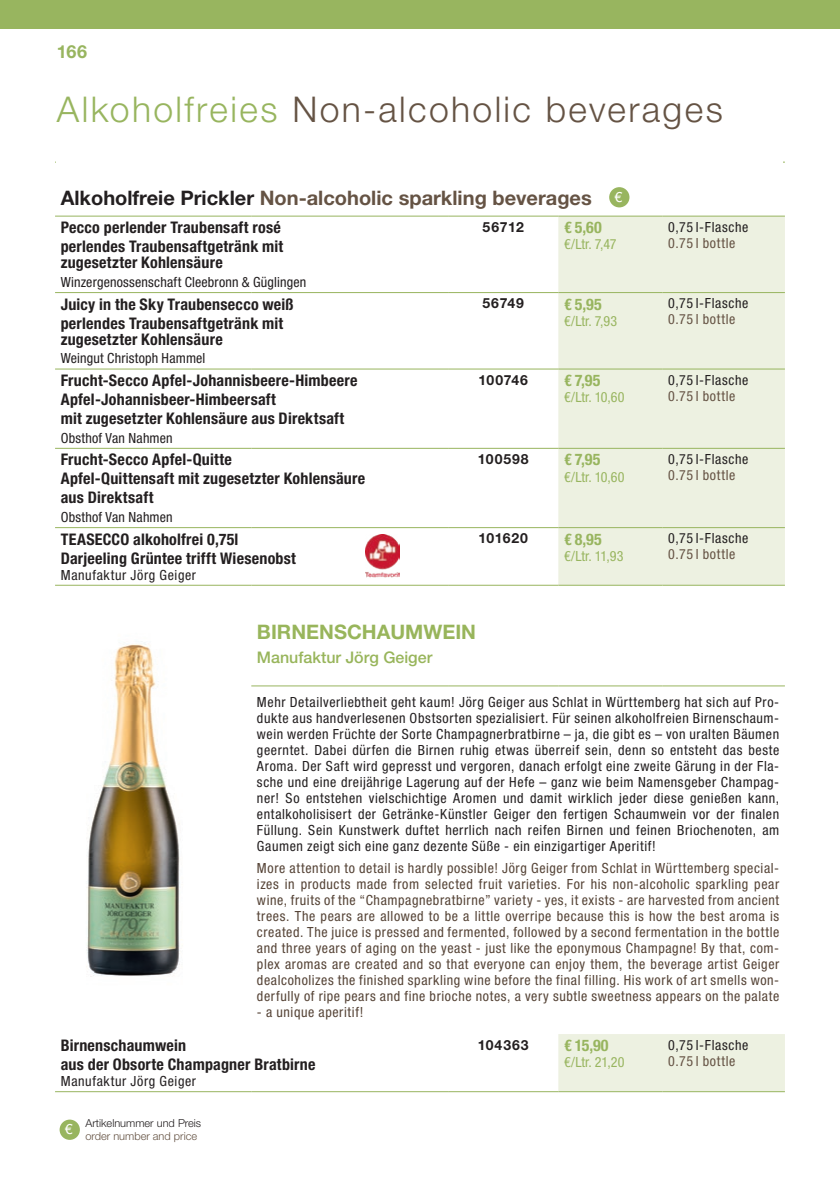
<style>
.page{position:relative;width:840px;height:1191px;background:#fff}
.page>*{position:absolute;margin:0;border:0;box-sizing:border-box;transform-origin:0 0}
.t1{font:300 35.6px "Helvetica Neue LT Pro";letter-spacing:.065em;color:#655344}
.Art{font:700 20px "Helvetica Neue LT Pro";color:#655344}
.t2{font:700 20px "Helvetica Neue LT Pro";color:#98b55b}
.t3{font:700 18px "Helvetica Neue LT Pro";color:#98b55f}
.Name{font:700 condensed 16px/16px "Helvetica Neue LT Pro";letter-spacing:.015em;color:#231f20}
.Preise{font:700 condensed 16px "Helvetica Neue LT Pro";letter-spacing:.01em;color:#98b55f}
.t4{font:500 16px "Helvetica Neue LT Pro";color:#98b55b}
.Text{font:condensed 14px/16px "Helvetica Neue LT Pro";letter-spacing:.04em;color:#231f20}
.Text-2{font:condensed 14px/16px "Helvetica Neue LT Pro";letter-spacing:.045em;color:#564437;text-align:justify}
.Name-2{font:condensed 14px "Helvetica Neue LT Pro";letter-spacing:.015em;color:#231f20}
.Preise-2{font:condensed 14px "Helvetica Neue LT Pro";color:#98b55f}
.Name-3{font:condensed 14px "Helvetica Neue LT Pro";letter-spacing:.045em;color:#231f20}
.Preise-3{font:700 14px "Helvetica Neue LT Pro";letter-spacing:.06em;color:#231f20}
.t5{font:14px "Helvetica Neue LT Pro";color:#fff}
.t6{font:300 11px "Helvetica Neue LT Pro";color:#231f20}
.t7{font:300 11px "Helvetica Neue LT Pro";color:#655344}
.s1{color:#98b55f}
.s2{color:#231f20}
.s3{color:#655344}
</style>
<div class="page">
<div style="left:0;top:0;width:839px;height:28px;background:#98b55f"></div>
<svg style="left:55px;top:187px;width:729px;height:500px"></svg>
<svg style="left:558px;top:217px;width:226px;height:874px"></svg>
<hr style="left:55px;top:216px;width:196px;height:1px;background:#98b55f">
<hr style="left:251px;top:216px;width:197px;height:1px;background:#98b55f">
<hr style="left:55px;top:368px;width:196px;height:1px;background:#98b55f">
<hr style="left:251px;top:368px;width:197px;height:1px;background:#98b55f">
<hr style="left:55px;top:448px;width:196px;height:1px;background:#98b55f">
<hr style="left:251px;top:448px;width:197px;height:1px;background:#98b55f">
<hr style="left:55px;top:527px;width:196px;height:1px;background:#98b55f">
<hr style="left:251px;top:527px;width:197px;height:1px;background:#98b55f">
<hr style="left:55px;top:585px;width:196px;height:1px;background:#98b55f">
<hr style="left:251px;top:585px;width:197px;height:1px;background:#98b55f">
<hr style="left:448px;top:585px;width:110px;height:1px;background:#98b55f">
<hr style="left:558px;top:585px;width:104px;height:1px;background:#98b55f">
<hr style="left:662px;top:585px;width:122px;height:1px;background:#98b55f">
<hr style="left:55px;top:162px;width:196px;height:1px;background:#98b55f">
<hr style="left:662px;top:162px;width:122px;height:1px;background:#98b55f">
<hr style="left:55px;top:1091px;width:196px;height:1px;background:#98b55f">
<hr style="left:251px;top:1091px;width:197px;height:1px;background:#98b55f">
<hr style="left:448px;top:1091px;width:110px;height:1px;background:#98b55f">
<hr style="left:558px;top:1091px;width:104px;height:1px;background:#98b55f">
<hr style="left:662px;top:1091px;width:122px;height:1px;background:#98b55f">
<hr style="left:251px;top:685px;width:197px;height:1px;background:#98b55f">
<hr style="left:448px;top:685px;width:110px;height:1px;background:#98b55f">
<hr style="left:558px;top:685px;width:104px;height:1px;background:#98b55f">
<hr style="left:662px;top:685px;width:122px;height:1px;background:#98b55f">
<hr style="left:448px;top:216px;width:110px;height:1px;background:#98b55f">
<hr style="left:448px;top:368px;width:110px;height:1px;background:#98b55f">
<hr style="left:448px;top:448px;width:110px;height:1px;background:#98b55f">
<hr style="left:448px;top:527px;width:110px;height:1px;background:#98b55f">
<hr style="left:558px;top:216px;width:104px;height:1px;background:#98b55f">
<hr style="left:558px;top:368px;width:104px;height:1px;background:#98b55f">
<hr style="left:558px;top:448px;width:104px;height:1px;background:#98b55f">
<hr style="left:558px;top:527px;width:104px;height:1px;background:#98b55f">
<hr style="left:662px;top:216px;width:122px;height:1px;background:#98b55f">
<hr style="left:662px;top:368px;width:122px;height:1px;background:#98b55f">
<hr style="left:662px;top:448px;width:122px;height:1px;background:#98b55f">
<hr style="left:662px;top:527px;width:122px;height:1px;background:#98b55f">
<hr style="left:55px;top:292px;width:196px;height:1px;background:#98b55f">
<hr style="left:251px;top:292px;width:197px;height:1px;background:#98b55f">
<hr style="left:448px;top:292px;width:110px;height:1px;background:#98b55f">
<hr style="left:558px;top:292px;width:104px;height:1px;background:#98b55f">
<hr style="left:662px;top:292px;width:122px;height:1px;background:#98b55f">
<img style="left:57px;top:619px;width:153px;height:358px">
<img style="left:365px;top:535px;width:34px;height:43px">
<div style="left:60px;top:1119px;width:20px;height:20px;background:#98b55f;border-radius:50%"></div>
<div style="left:609px;top:187px;width:20px;height:20px;background:#98b55f;border-radius:50%"></div>
<div style="left:57px;top:136px;width:725px;height:28px;background:#fff"></div>
<p class="t3" style="left:57px;top:41px;width:32px">166</p>
<h1 class="t1" style="left:57px;top:87px;width:667px"><span class="s1">Alkoholfreies</span> Non-alcoholic beverages</h1>
<p class="Art" style="left:61px;top:185px;width:532px"><span class="s2">Alkoholfreie Prickler</span> Non-alcoholic sparkling beverages</p>
<p class="Name" style="left:61px;top:219px;width:221px">Pecco perlender Traubensaft rosé</p>
<p class="Name" style="left:61px;top:238px;width:224px">perlendes Traubensaftgetränk mit zugesetzter Kohlensäure</p>
<p class="Name-2" style="left:61px;top:274px;width:247px">Winzergenossenschaft Cleebronn &amp; Güglingen</p>
<p class="t5" style="left:614px;top:189px;width:9px">€</p>
<p class="Preise-3" style="left:482px;top:218px;width:43px">56712</p>
<p class="Preise" style="left:563px;top:218px;width:39px">€ 5,60</p>
<p class="Preise-2" style="left:563px;top:236px;width:54px">€/Ltr. 7,47</p>
<p class="Text" style="left:667px;top:219px;width:82px">0,75 l-Flasche<br><span class="s3">0.75 l bottle</span></p>
<p class="Name" style="left:61px;top:296px;width:234px">Juicy in the Sky Traubensecco weiß</p>
<p class="Name" style="left:61px;top:315px;width:224px">perlendes Traubensaftgetränk mit zugesetzter Kohlensäure</p>
<p class="Name-2" style="left:61px;top:350px;width:146px">Weingut Christoph Hammel</p>
<p class="Preise-3" style="left:482px;top:294px;width:43px">56749</p>
<p class="Preise" style="left:563px;top:294px;width:39px">€ 5,95</p>
<p class="Preise-2" style="left:563px;top:313px;width:55px">€/Ltr. 7,93</p>
<p class="Text" style="left:667px;top:295px;width:82px">0,75 l-Flasche<br><span class="s3">0.75 l bottle</span></p>
<p class="Name" style="left:61px;top:372px;width:298px">Frucht-Secco Apfel-Johannisbeere-Himbeere</p>
<p class="Name" style="left:61px;top:391px;width:217px">Apfel-Johannisbeer-Himbeersaft</p>
<p class="Name" style="left:61px;top:410px;width:285px">mit zugesetzter Kohlensäure aus Direktsaft</p>
<p class="Name-2" style="left:61px;top:429px;width:113px">Obsthof Van Nahmen</p>
<p class="Preise-3" style="left:478px;top:371px;width:51px">100746</p>
<p class="Preise" style="left:563px;top:371px;width:38px">€ 7,95</p>
<p class="Preise-2" style="left:563px;top:389px;width:62px">€/Ltr. 10,60</p>
<p class="Text" style="left:667px;top:372px;width:82px">0,75 l-Flasche<br><span class="s3">0.75 l bottle</span></p>
<p class="Name" style="left:61px;top:451px;width:173px">Frucht-Secco Apfel-Quitte</p>
<p class="Name" style="left:61px;top:470px;width:306px">Apfel-Quittensaft mit zugesetzter Kohlensäure</p>
<p class="Name" style="left:61px;top:489px;width:94px">aus Direktsaft</p>
<p class="Name-2" style="left:61px;top:509px;width:113px">Obsthof Van Nahmen</p>
<p class="Preise-3" style="left:477px;top:450px;width:52px">100598</p>
<p class="Preise" style="left:563px;top:450px;width:38px">€ 7,95</p>
<p class="Preise-2" style="left:563px;top:468px;width:62px">€/Ltr. 10,60</p>
<p class="Text" style="left:667px;top:451px;width:82px">0,75 l-Flasche<br><span class="s3">0.75 l bottle</span></p>
<p class="Name" style="left:61px;top:531px;width:179px">TEASECCO alkoholfrei 0,75l</p>
<p class="Name" style="left:61px;top:549px;width:237px">Darjeeling Grüntee trifft Wiesenobst</p>
<p class="Name-3" style="left:61px;top:566px;width:137px">Manufaktur Jörg Geiger</p>
<p class="Preise-3" style="left:478px;top:529px;width:51px">101620</p>
<p class="Preise" style="left:563px;top:529px;width:39px">€ 8,95</p>
<p class="Preise-2" style="left:563px;top:548px;width:61px">€/Ltr. 11,93</p>
<p class="Text" style="left:667px;top:530px;width:82px">0,75 l-Flasche<br><span class="s3">0.75 l bottle</span></p>
<p class="t2" style="left:257px;top:619px;width:220px">BIRNENSCHAUMWEIN</p>
<p class="t4" style="left:257px;top:648px;width:177px">Manufaktur Jörg Geiger</p>
<p class="Text" style="left:257px;top:694px;width:523px;text-align:justify">Mehr Detailverliebtheit geht kaum! Jörg Geiger aus Schlat in Württemberg hat sich auf Pro&shy;dukte aus handverlesenen Obstsorten spezialisiert. Für seinen alkoholfreien Birnenschaum&shy;wein werden Früchte der Sorte Champagnerbratbirne – ja, die gibt es – von uralten Bäumen geerntet. Dabei dürfen die Birnen ruhig etwas überreif sein, denn so entsteht das beste Aroma. Der Saft wird gepresst und vergoren, danach erfolgt eine zweite Gärung in der Fla&shy;sche und eine dreijährige Lagerung auf der Hefe – ganz wie beim Namensgeber Champag&shy;ner! So entstehen vielschichtige Aromen und damit wirklich jeder diese genießen kann, entalkoholisisert der Getränke-Künstler Geiger den fertigen Schaumwein vor der finalen Füllung. Sein Kunstwerk duftet herrlich nach reifen Birnen und feinen Briochenoten, am Gaumen zeigt sich eine ganz dezente Süße - ein einzigartiger Aperitif!</p>
<p class="Text-2" style="left:257px;top:860px;width:523px">More attention to detail is hardly possible! Jörg Geiger from Schlat in Württemberg special&shy;izes in products made from selected fruit varieties. For his non-alcoholic sparkling pear wine, fruits of the “Champagnebratbirne” variety - yes, it exists - are harvested from ancient trees. The pears are allowed to be a little overripe because this is how the best aroma is created. The juice is pressed and fermented, followed by a second fermentation in the bottle and three years of aging on the yeast - just like the eponymous Champagne! By that, com&shy;plex aromas are created and so that everyone can enjoy them, the beverage artist Geiger dealcoholizes the finished sparkling wine before the final filling. His work of art smells won&shy;derfully of ripe pears and fine brioche notes, a very subtle sweetness appears on the palate</p>
<p class="Text-2" style="left:257px;top:1004px;width:108px">- a unique aperitif!</p>
<p class="Name" style="left:61px;top:1037px;width:127px">Birnenschaumwein</p>
<p class="Name" style="left:61px;top:1056px;width:256px">aus der Obsorte Champagner Bratbirne</p>
<p class="Name-3" style="left:61px;top:1073px;width:137px">Manufaktur Jörg Geiger</p>
<p class="t5" style="left:65px;top:1121px;width:9px">€</p>
<p class="t6" style="left:85px;top:1116px;width:117px">Artikelnummer und Preis</p>
<p class="t7" style="left:85px;top:1129px;width:113px">order number and price</p>
<p class="Preise-3" style="left:477px;top:1036px;width:52px">104363</p>
<p class="Preise" style="left:563px;top:1035px;width:46px">€ 15,90</p>
<p class="Preise-2" style="left:563px;top:1054px;width:62px">€/Ltr. 21,20</p>
<p class="Text" style="left:667px;top:1036px;width:82px">0,75 l-Flasche<br><span class="s3">0.75 l bottle</span></p>
</div>
